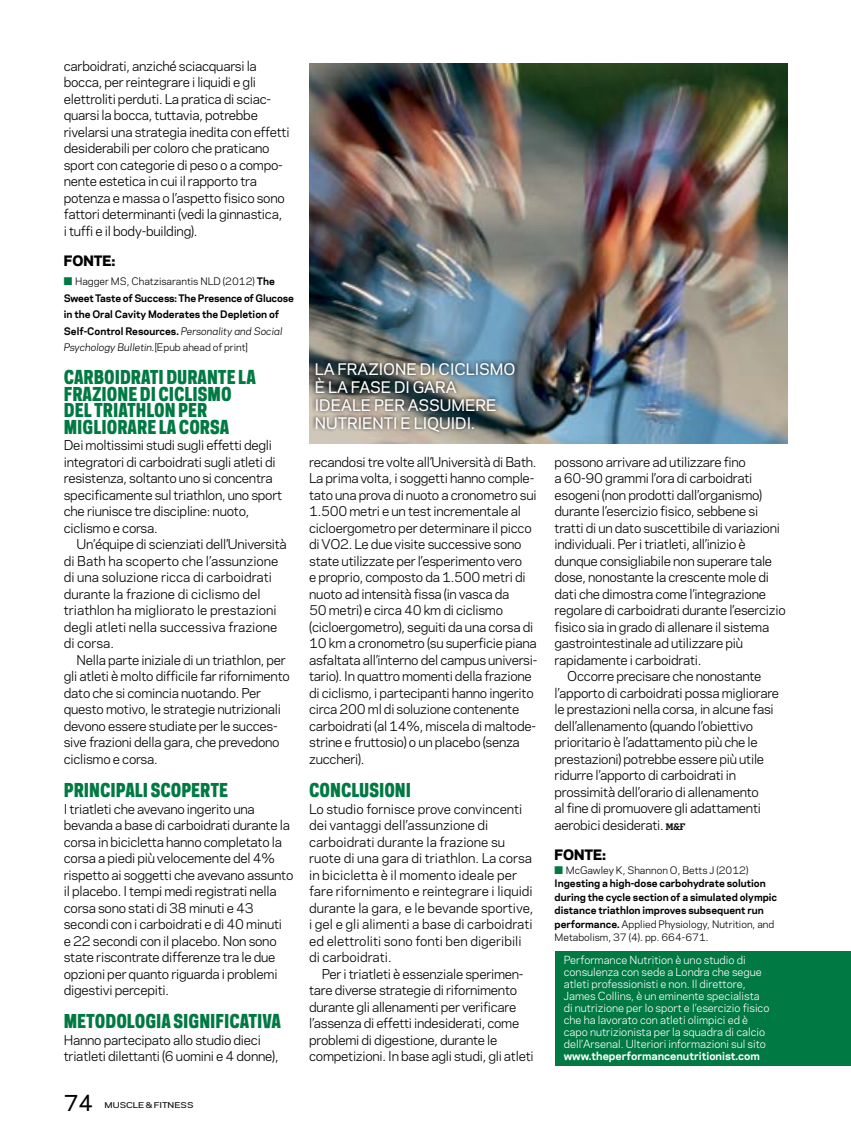
<style>
.page{position:relative;width:851px;height:1136px;background:#fff}
.page>*{position:absolute;margin:0;border:0;box-sizing:border-box;transform-origin:0 0}
.t1{font:500 21px "Galaxie Polaris";color:#000}
.t2{font:800 18px/16.5px "Galaxie Polaris Condensed";color:#007943}
.t3{font:500 15px/18px "Galaxie Polaris";color:#fff}
.t4{font:800 13.5px "Galaxie Polaris";color:#000}
.t5{font:12.75px/16.5px "Galaxie Polaris";letter-spacing:-.02em;color:#000}
.t6{font:12.75px/16.5px "Galaxie Polaris";color:#000}
.t7{font:10.5px/12px "Galaxie Polaris";color:#fff}
.t8{font:700 10.5px "Galaxie Polaris";color:#fff}
.t9{font:700 9.75px/13.5px "Galaxie Polaris";color:#000}
.t10{font:500 7.5px "Galaxie Polaris";color:#000;scale:1.2 1}
.s1{color:#007943}
.s2{font-weight:400}
.s3{font-weight:400;font-style:italic}
.s4{font-family:"Dispatch Cond";font-weight:700;font-size:9px}
</style>
<div class="page">
<div style="left:555px;top:950px;width:295px;height:115px;background:#007943"></div>
<img style="left:309px;top:64px;width:478px;height:379px">
<div style="left:312px;top:360px;width:206px;height:75px;background:#000;opacity:.75"></div>
<p class="t5" style="left:64px;top:57px;width:227px">carboidrati, anziché sciacquarsi la bocca, per reintegrare i liquidi e gli elettroliti perduti. La pratica di sciac&shy;quarsi la bocca, tuttavia, potrebbe rivelarsi una strategia inedita con effetti desiderabili per coloro che praticano sport con categorie di peso o a compo&shy;nente estetica in cui il rapporto tra potenza e massa o l’aspetto fisico sono fattori determinanti (vedi la ginnastica,<br>i tuffi e il body-building).</p>
<p class="t4" style="left:64px;top:249px;width:53px">FONTE:</p>
<p class="t9" style="left:64px;top:272px;width:232px;line-height:16.5px"><span class="s1">■</span> <span class="s2">Hagger MS, Chatzisarantis NLD (2012)</span> The Sweet Taste of Success: The Presence of Glucose in the Oral Cavity Moderates the Depletion of Self-Control Resources. <span class="s3">Personality and Social Psychology Bulletin.</span><span class="s2">[Epub ahead of print]</span></p>
<h2 class="t2" style="left:64px;top:369px;width:193px">CARBOIDRATI DURANTE LA<br>FRAZIONE DI CICLISMO<br>DEL TRIATHLON PER<br>MIGLIORARE LA CORSA</h2>
<p class="t5" style="left:64px;top:436px;width:220px">Dei moltissimi studi sugli effetti degli integratori di carboidrati sugli atleti di resistenza, soltanto uno si concentra specificamente sul triathlon, uno sport che riunisce tre discipline: nuoto, ciclismo e corsa.</p>
<p class="t6" style="left:64px;top:535px;width:224px;text-indent:13px">Un’équipe di scienziati dell’Università di Bath ha scoperto che l’assunzione di una soluzione ricca di carboidrati durante la frazione di ciclismo del triathlon ha migliorato le prestazioni degli atleti nella successiva frazione di corsa.</p>
<p class="t5" style="left:64px;top:651px;width:227px;text-indent:13px">Nella parte iniziale di un triathlon, per gli atleti è molto difficile far rifornimento dato che si comincia nuotando. Per questo motivo, le strategie nutrizionali devono essere studiate per le succes&shy;sive frazioni della gara, che prevedono ciclismo e corsa.</p>
<h2 class="t2" style="left:64px;top:781px;width:166px">PRINCIPALI SCOPERTE</h2>
<p class="t5" style="left:64px;top:799px;width:231px">I triatleti che avevano ingerito una bevanda a base di carboidrati durante la corsa in bicicletta hanno completato la corsa a piedi più velocemente del 4% rispetto ai soggetti che avevano assunto il placebo. I tempi medi registrati nella corsa sono stati di 38 minuti e 43 secondi con i carboidrati e di 40 minuti<br>e 22 secondi con il placebo. Non sono state riscontrate differenze tra le due opzioni per quanto riguarda i problemi digestivi percepiti.</p>
<h2 class="t2" style="left:64px;top:1012px;width:218px">METODOLOGIA SIGNIFICATIVA</h2>
<p class="t5" style="left:64px;top:1030px;width:216px">Hanno partecipato allo studio dieci triatleti dilettanti (6 uomini e 4 donne),</p>
<h1 class="t1" style="left:64px;top:1087px;width:31px">74</h1>
<p class="t10" style="left:104px;top:1099px;width:76px">MUSCLE &amp; FITNESS</p>
<p class="t3" style="left:315px;top:359px;width:202px">LA FRAZIONE DI CICLISMO<br>È LA FASE DI GARA<br>IDEALE PER ASSUMERE<br>NUTRIENTI E LIQUIDI.</p>
<p class="t5" style="left:309px;top:453px;width:229px">recandosi tre volte all’Università di Bath.<br>La prima volta, i soggetti hanno comple&shy;tato una prova di nuoto a cronometro sui 1.500 metri e un test incrementale al cicloergometro per determinare il picco di VO2. Le due visite successive sono state utilizzate per l’esperimento vero<br>e proprio, composto da 1.500 metri di nuoto ad intensità fissa (in vasca da<br>50 metri) e circa 40 km di ciclismo (cicloergometro), seguiti da una corsa di 10 km a cronometro (su superficie piana asfaltata all’interno del campus universi&shy;tario). In quattro momenti della frazione di ciclismo, i partecipanti hanno ingerito circa 200 ml di soluzione contenente carboidrati (al 14%, miscela di maltode&shy;strine e fruttosio) o un placebo (senza zuccheri).</p>
<h2 class="t2" style="left:309px;top:781px;width:103px">CONCLUSIONI</h2>
<p class="t6" style="left:309px;top:799px;width:226px">Lo studio fornisce prove convincenti dei vantaggi dell’assunzione di carboidrati durante la frazione su ruote di una gara di triathlon. La corsa in bicicletta è il momento ideale per fare rifornimento e reintegrare i liquidi durante la gara, e le bevande sportive, i gel e gli alimenti a base di carboidrati ed elettroliti sono fonti ben digeribili di carboidrati.</p>
<p class="t5" style="left:309px;top:964px;width:226px;text-indent:13px">Per i triatleti è essenziale sperimen&shy;tare diverse strategie di rifornimento durante gli allenamenti per verificare l’assenza di effetti indesiderati, come problemi di digestione, durante le competizioni. In base agli studi, gli atleti</p>
<p class="t5" style="left:554px;top:453px;width:193px">possono arrivare ad utilizzare fino</p>
<p class="t5" style="left:554px;top:469px;width:199px">a 60-90 grammi l’ora di carboidrati</p>
<p class="t5" style="left:554px;top:486px;width:209px">esogeni (non prodotti dall’organismo)</p>
<p class="t5" style="left:554px;top:502px;width:205px">durante l’esercizio fisico, sebbene si</p>
<p class="t5" style="left:554px;top:519px;width:227px">tratti di un dato suscettibile di variazioni</p>
<p class="t5" style="left:554px;top:535px;width:193px">individuali. Per i triatleti, all’inizio è</p>
<p class="t5" style="left:554px;top:552px;width:219px">dunque consigliabile non superare tale</p>
<p class="t5" style="left:554px;top:568px;width:216px">dose, nonostante la crescente mole di</p>
<p class="t5" style="left:554px;top:585px;width:213px">dati che dimostra come l’integrazione</p>
<p class="t5" style="left:554px;top:601px;width:233px">regolare di carboidrati durante l’esercizio</p>
<p class="t5" style="left:554px;top:618px;width:216px">fisico sia in grado di allenare il sistema</p>
<p class="t5" style="left:554px;top:634px;width:190px">gastrointestinale ad utilizzare più</p>
<p class="t5" style="left:554px;top:651px;width:148px">rapidamente i carboidrati.</p>
<p class="t5" style="left:567px;top:667px;width:196px">Occorre precisare che nonostante</p>
<p class="t5" style="left:554px;top:684px;width:226px">l’apporto di carboidrati possa migliorare</p>
<p class="t5" style="left:554px;top:700px;width:221px">le prestazioni nella corsa, in alcune fasi</p>
<p class="t5" style="left:554px;top:717px;width:200px">dell’allenamento (quando l’obiettivo</p>
<p class="t5" style="left:554px;top:733px;width:205px">prioritario è l’adattamento più che le</p>
<p class="t5" style="left:554px;top:750px;width:211px">prestazioni) potrebbe essere più utile</p>
<p class="t5" style="left:554px;top:766px;width:183px">ridurre l’apporto di carboidrati in</p>
<p class="t5" style="left:554px;top:783px;width:206px">prossimità dell’orario di allenamento</p>
<p class="t5" style="left:554px;top:799px;width:208px">al fine di promuovere gli adattamenti</p>
<p class="t5" style="left:554px;top:816px;width:132px">aerobici desiderati. <span class="s4">M&amp;F</span></p>
<p class="t4" style="left:554px;top:843px;width:53px">FONTE:</p>
<p class="t9" style="left:554px;top:862px;width:224px"><span class="s1">■</span> <span class="s2">McGawley K, Shannon O, Betts J (2012)<br></span>Ingesting a high-dose carbohydrate solution during the cycle section of a simulated olympic distance triathlon improves subsequent run performance. <span class="s2">Applied Physiology, Nutrition, and Metabolism, 37 (4). pp. 664-671.</span></p>
<p class="t7" style="left:563px;top:953px;width:207px">Performance Nutrition è uno studio di consulenza con sede a Londra che segue atleti professionisti e non. Il direttore, James Collins, è un eminente specialista di nutrizione per lo sport e l’esercizio fisico che ha lavorato con atleti olimpici ed è capo nutrizionista per la squadra di calcio dell’Arsenal. Ulteriori informazioni sul sito</p>
<p class="t8" style="left:563px;top:1048px;width:198px">www.theperformancenutritionist.com</p>
</div>
